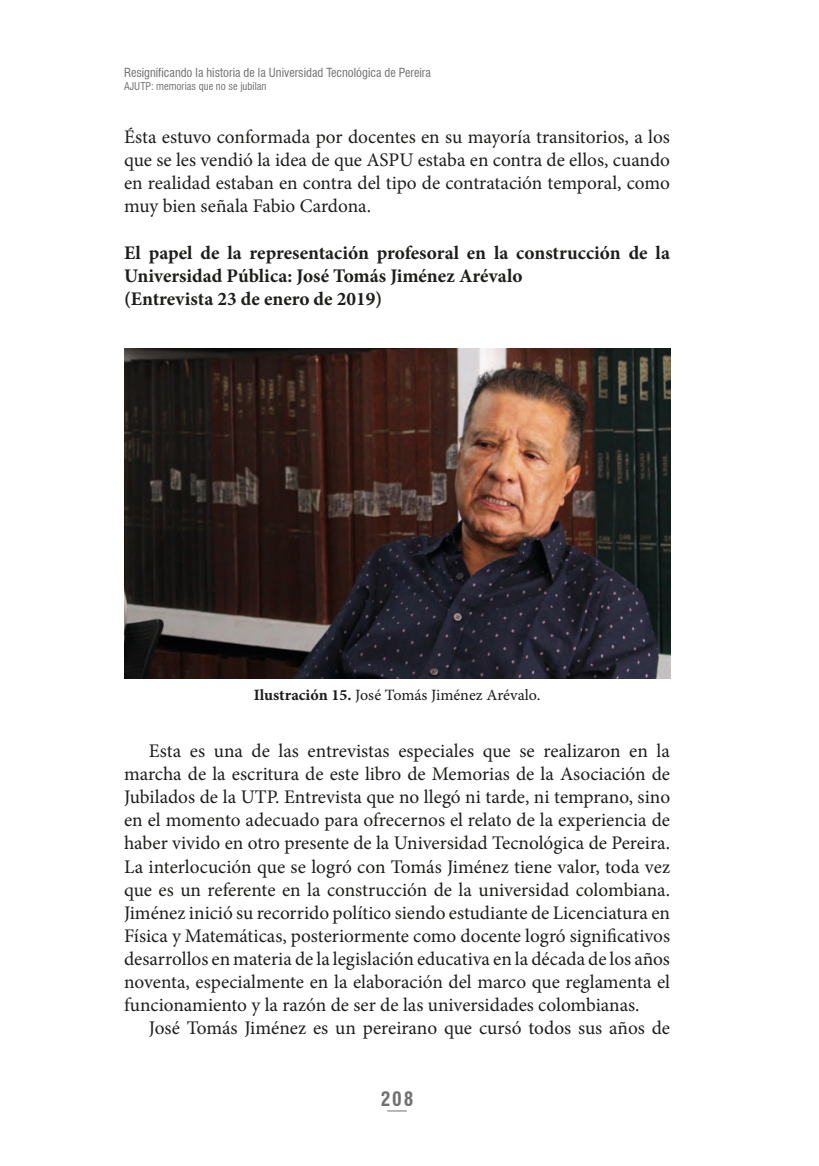
<style>
.page{position:relative;width:819px;height:1166px;background:#fff}
.page>*{position:absolute;margin:0;border:0;box-sizing:border-box;transform-origin:0 0}
.figuras_tablas{font:19.25px/23.1px "Minion Pro";color:#1d1d1b;text-align:justify}
._1_1{font:700 19.25px/23.1px "Minion Pro";letter-spacing:-.01em;color:#1d1d1b}
.figuras_tablas-2{font:700 19.25px "Minion Pro";color:#1d1d1b}
.t1{font:700 condensed 19.25px "Swiss 721 BT";color:#70706f}
.pies{font:15.75px "Minion Pro Capt";letter-spacing:-.005em;color:#1d1d1b}
.t2{font:condensed 12.25px "Swiss 721 BT";color:#70706f}
.t3{font:condensed 10.5px "Swiss 721 BT";color:#70706f}
.s1{font-family:"Minion Pro Bold Capt"}
</style>
<div class="page">
<img style="left:124px;top:348px;width:546px;height:330px">
<svg style="left:387px;top:1110px;width:19px;height:1px"></svg>
<p class="t2" style="left:124px;top:65px;width:308px">Resignificando la historia de la Universidad Tecnológica de Pereira</p>
<p class="t3" style="left:124px;top:79px;width:144px">AJUTP: memorias que no se jubilan</p>
<p class="figuras_tablas" style="left:124px;top:125px;width:547px">Ésta estuvo conformada por docentes en su mayoría transitorios, a los que se les vendió la idea de que ASPU estaba en contra de ellos, cuando en realidad estaban en contra del tipo de contratación temporal, como muy bien señala Fabio Cardona.</p>
<p class="_1_1" style="left:124px;top:241px;width:547px">El papel de la representación profesoral en la construcción de la<br>Universidad Pública: José Tomás Jiménez Arévalo</p>
<p class="figuras_tablas-2" style="left:124px;top:285px;width:259px">(Entrevista 23 de enero de 2019)</p>
<p class="pies" style="left:254px;top:685px;width:288px"><span class="s1">Ilustración 15.</span> José Tomás Jiménez Arévalo.</p>
<p class="figuras_tablas" style="left:124px;top:739px;width:547px;text-indent:25px">Esta es una de las entrevistas especiales que se realizaron en la marcha de la escritura de este libro de Memorias de la Asociación de Jubilados de la UTP. Entrevista que no llegó ni tarde, ni temprano, sino en el momento adecuado para ofrecernos el relato de la experiencia de haber vivido en otro presente de la Universidad Tecnológica de Pereira.<br>La interlocución que se logró con Tomás Jiménez tiene valor, toda vez que es un referente en la construcción de la universidad colombiana.<br>Jiménez inició su recorrido político siendo estudiante de Licenciatura en Física y Matemáticas, posteriormente como docente logró significativos desarrollos en materia de la legislación educativa en la década de los años noventa, especialmente en la elaboración del marco que reglamenta el funcionamiento y la razón de ser de las universidades colombianas.</p>
<p class="figuras_tablas" style="left:149px;top:1016px;width:522px">José Tomás Jiménez es un pereirano que cursó todos sus años de</p>
<p class="t1" style="left:380px;top:1087px;width:34px">208</p>
</div>
